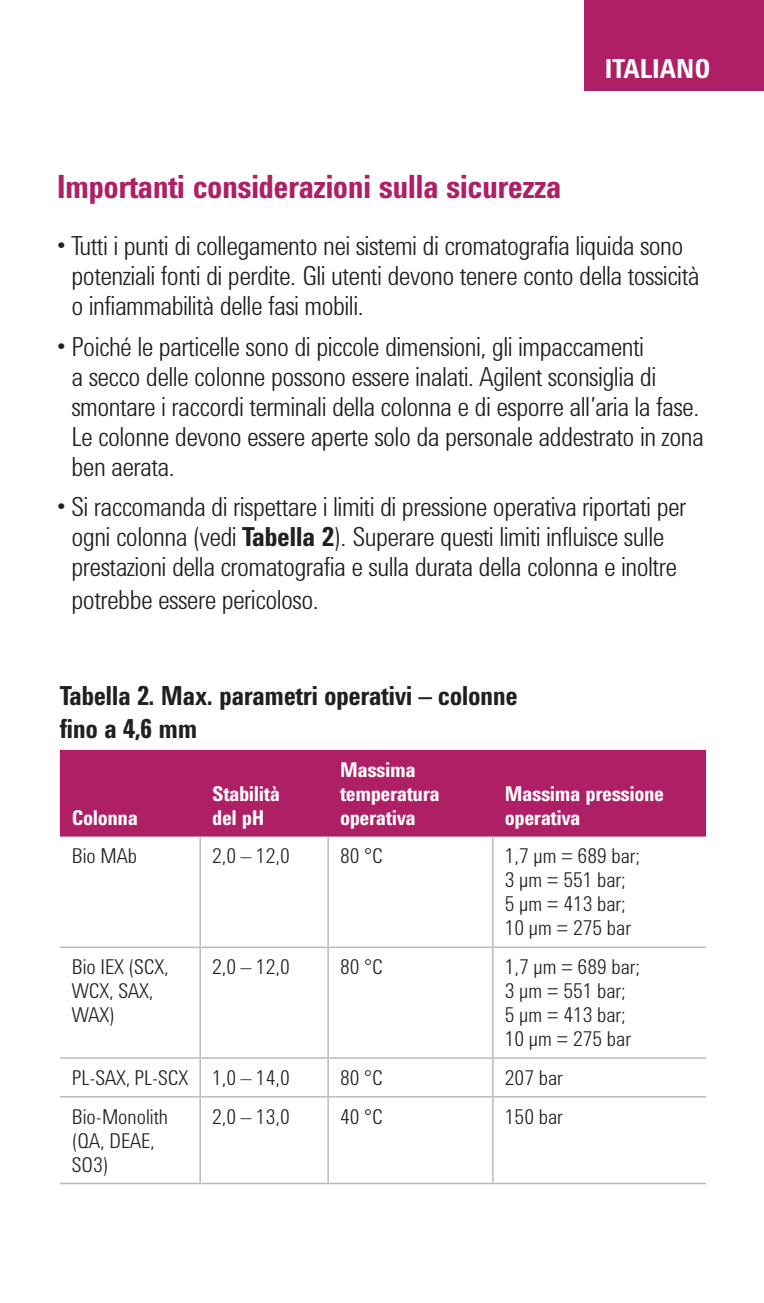
<style>
.page{position:relative;width:764px;height:1303px;background:#fff}
.page>*{position:absolute;margin:0;border:0;box-sizing:border-box;transform-origin:0 0}
.t1{font:700 33px "Agilent Condensed CFF";letter-spacing:-.02em;color:#af1f66}
.t2{font:300 27px/30px "Agilent Condensed CFF";letter-spacing:-.02em;color:#231f20}
.t3{font:700 27px/33px "Agilent Condensed CFF";letter-spacing:-.02em;color:#231f20}
.t4{font:700 27px "Agilent Condensed CFF";color:#fff}
.t5{font:300 21px/24px "Agilent Condensed CFF";color:#231f20}
.t6{font:700 21px/24px "Agilent Condensed CFF";letter-spacing:-.02em;color:#fff}
.s1{font-weight:400}
.s2{font-weight:700}
</style>
<div class="page">
<div style="left:584px;top:0;width:180px;height:91px;background:#af1f66"></div>
<div style="left:60px;top:750px;width:646px;height:87px;background:#af1f66"></div>
<hr style="left:199px;top:837px;width:2px;height:109px;background:#babbbe">
<hr style="left:327px;top:837px;width:2px;height:109px;background:#babbbe">
<hr style="left:492px;top:837px;width:2px;height:109px;background:#babbbe">
<hr style="left:60px;top:946px;width:140px;height:2px;background:#babbbe">
<hr style="left:200px;top:946px;width:128px;height:2px;background:#babbbe">
<hr style="left:199px;top:948px;width:2px;height:109px;background:#babbbe">
<hr style="left:328px;top:946px;width:165px;height:2px;background:#babbbe">
<hr style="left:327px;top:948px;width:2px;height:109px;background:#babbbe">
<hr style="left:493px;top:946px;width:213px;height:2px;background:#babbbe">
<hr style="left:492px;top:948px;width:2px;height:109px;background:#babbbe">
<hr style="left:60px;top:1057px;width:140px;height:2px;background:#babbbe">
<hr style="left:200px;top:1057px;width:128px;height:2px;background:#babbbe">
<hr style="left:199px;top:1059px;width:2px;height:37px;background:#babbbe">
<hr style="left:328px;top:1057px;width:165px;height:2px;background:#babbbe">
<hr style="left:327px;top:1059px;width:2px;height:37px;background:#babbbe">
<hr style="left:493px;top:1057px;width:213px;height:2px;background:#babbbe">
<hr style="left:492px;top:1059px;width:2px;height:37px;background:#babbbe">
<hr style="left:60px;top:1096px;width:140px;height:1px;background:#babbbe">
<hr style="left:200px;top:1096px;width:128px;height:1px;background:#babbbe">
<hr style="left:199px;top:1097px;width:2px;height:86px;background:#babbbe">
<hr style="left:328px;top:1096px;width:165px;height:1px;background:#babbbe">
<hr style="left:327px;top:1097px;width:2px;height:86px;background:#babbbe">
<hr style="left:493px;top:1096px;width:213px;height:1px;background:#babbbe">
<hr style="left:492px;top:1097px;width:2px;height:86px;background:#babbbe">
<hr style="left:60px;top:1183px;width:140px;height:1px;background:#babbbe">
<hr style="left:200px;top:1183px;width:128px;height:1px;background:#babbbe">
<hr style="left:328px;top:1183px;width:165px;height:1px;background:#babbbe">
<hr style="left:493px;top:1183px;width:213px;height:1px;background:#babbbe">
<p class="t4" style="left:605px;top:48px;width:107px">ITALIANO</p>
<p class="t1" style="left:57px;top:161px;width:506px">Importanti considerazioni sulla sicurezza</p>
<p class="t2" style="left:71px;top:228px;width:629px;text-indent:-15px"><span class="s1">•</span> Tutti i punti di collegamento nei sistemi di cromatografia liquida sono potenziali fonti di perdite. Gli utenti devono tenere conto della tossicità o infiammabilità delle fasi mobili.</p>
<p class="t2" style="left:71px;top:329px;width:634px;text-indent:-15px">• Poiché le particelle sono di piccole dimensioni, gli impaccamenti<br>a secco delle colonne possono essere inalati. Agilent sconsiglia di smontare i raccordi terminali della colonna e di esporre all’aria la fase.<br>Le colonne devono essere aperte solo da personale addestrato in zona ben aerata.</p>
<p class="t2" style="left:57px;top:490px;width:631px;text-align:center">• Si raccomanda di rispettare i limiti di pressione operativa riportati per ogni colonna (vedi <span class="s2">Tabella 2</span>). Superare questi limiti influisce sulle prestazioni della cromatografia e sulla durata della colonna e inoltre</p>
<p class="t2" style="left:71px;top:583px;width:249px">potrebbe essere pericoloso.</p>
<p class="t3" style="left:60px;top:678px;width:459px">Tabella 2. Max. parametri operativi – colonne fino a 4,6 mm</p>
<p class="t6" style="left:72px;top:804px;width:68px">Colonna</p>
<p class="t6" style="left:212px;top:780px;width:69px">Stabilità del pH</p>
<p class="t6" style="left:340px;top:756px;width:101px">Massima temperatura operativa</p>
<p class="t6" style="left:505px;top:780px;width:161px">Massima pressione operativa</p>
<p class="t5" style="left:72px;top:842px;width:67px">Bio MAb</p>
<p class="t5" style="left:212px;top:842px;width:79px">2,0 – 12,0</p>
<p class="t5" style="left:340px;top:842px;width:44px">80 °C</p>
<p class="t5" style="left:505px;top:842px;width:137px">1,7 µm = 689 bar;<br>3 µm = 551 bar;<br>5 µm = 413 bar;<br>10 µm = 275 bar</p>
<p class="t5" style="left:72px;top:953px;width:98px">Bio IEX (SCX,<br>WCX, SAX,<br>WAX)</p>
<p class="t5" style="left:212px;top:953px;width:79px">2,0 – 12,0</p>
<p class="t5" style="left:340px;top:953px;width:44px">80 °C</p>
<p class="t5" style="left:505px;top:953px;width:137px">1,7 µm = 689 bar;<br>3 µm = 551 bar;<br>5 µm = 413 bar;<br>10 µm = 275 bar</p>
<p class="t5" style="left:72px;top:1064px;width:219px">PL-SAX, PL-SCX 1,0 – 14,0</p>
<p class="t5" style="left:340px;top:1064px;width:44px">80 °C</p>
<p class="t5" style="left:505px;top:1064px;width:59px">207 bar</p>
<p class="t5" style="left:72px;top:1103px;width:98px">Bio-Monolith (QA, DEAE,<br>SO3)</p>
<p class="t5" style="left:212px;top:1103px;width:79px">2,0 – 13,0</p>
<p class="t5" style="left:340px;top:1103px;width:44px">40 °C</p>
<p class="t5" style="left:505px;top:1103px;width:59px">150 bar</p>
</div>
